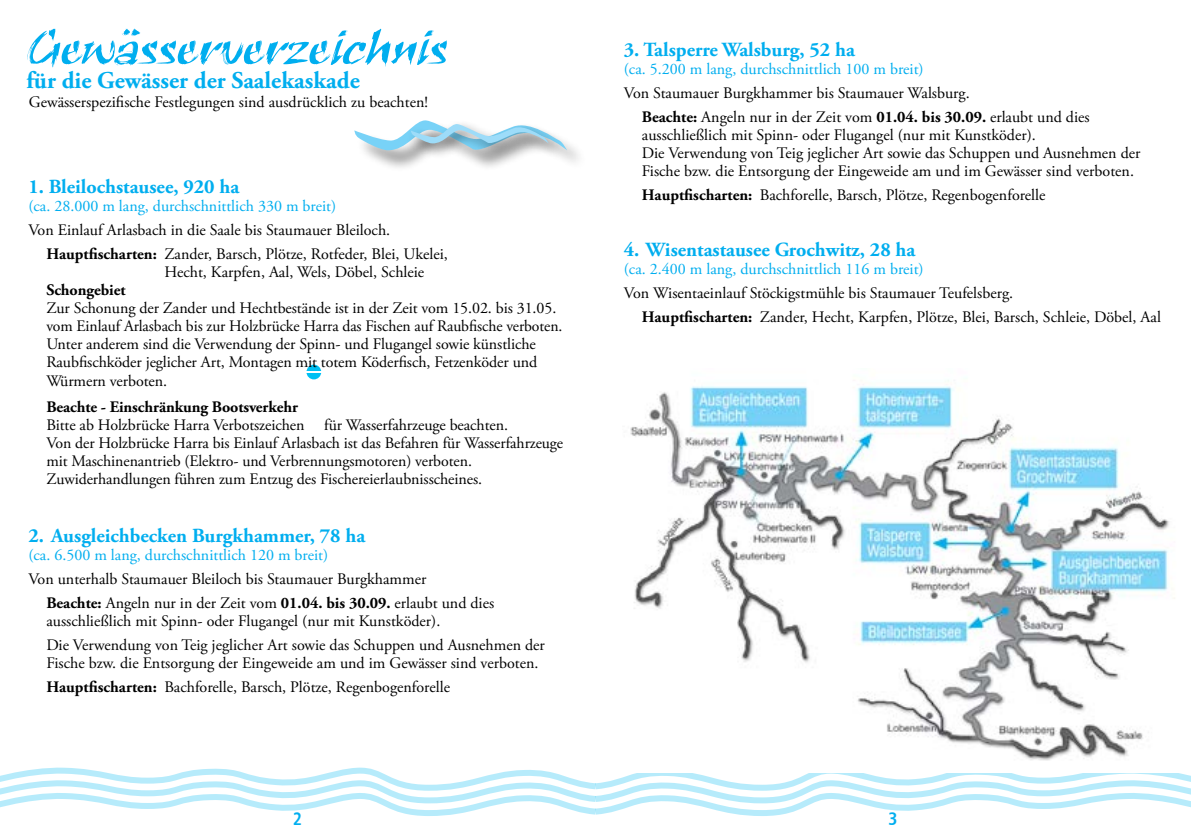
<style>
.page{position:relative;width:1191px;height:840px;background:#fff}
.page>*{position:absolute;margin:0;border:0;box-sizing:border-box;transform-origin:0 0}
.t1{font:700 24px "Adobe Garamond Pro";color:#00aeef}
.t2{font:700 20px "Adobe Garamond Pro";color:#00aeef}
.t3{font:18px "Humanist 777 BT Bold Condensed B";color:#00aeef}
.t4{font:16px/18px "Adobe Garamond Pro";color:#000}
.t5{font:16px "Adobe Garamond Pro";color:#00aeef}
.t6{font:700 16px "Adobe Garamond Pro";letter-spacing:-.005em;color:#000}
.s1{font-weight:700}
</style>
<div class="page">
<svg style="left:27px;top:28px;width:420px;height:39px"></svg>
<div style="left:355px;top:121px;width:232px;height:51px;background:#000;opacity:.44"></div>
<div style="left:407px;top:119px;width:156px;height:41px;background:#000;opacity:.51"></div>
<svg style="left:354px;top:119px;width:213px;height:34px"></svg>
<div style="left:307px;top:365px;width:13px;height:13px;background:#00c0f3;border-radius:50%"></div>
<div style="left:306px;top:364px;width:15px;height:15px;border:2px solid #00c0f3;border-radius:50%"></div>
<svg style="left:306px;top:371px;width:15px;height:2px"></svg>
<svg style="left:0;top:767px;width:1191px;height:49px"></svg>
<img style="left:622px;top:380px;width:558px;height:391px">
<h1 class="t1" style="left:27px;top:66px;width:335px">für die Gewässer der Saalekaskade</h1>
<p class="t4" style="left:29px;top:93px;width:401px">Gewässerspezifische Festlegungen sind ausdrücklich zu beachten!</p>
<p class="t2" style="left:28px;top:175px;width:212px">1. Bleilochstausee, 920 ha</p>
<p class="t5" style="left:28px;top:196px;width:309px">(ca. 28.000 m lang, durchschnittlich 330 m breit)</p>
<p class="t4" style="left:46px;top:219px;width:403px;line-height:24px;text-indent:-18px">Von Einlauf Arlasbach in die Saale bis Staumauer Bleiloch.<br><span class="s1">Hauptfischarten:</span> Zander, Barsch, Plötze, Rotfeder, Blei, Ukelei,</p>
<p class="t4" style="left:164px;top:264px;width:261px">Hecht, Karpfen, Aal, Wels, Döbel, Schleie</p>
<p class="t6" style="left:46px;top:281px;width:81px">Schongebiet</p>
<p class="t4" style="left:46px;top:300px;width:517px">Zur Schonung der Zander und Hechtbestände ist in der Zeit vom 15.02. bis 31.05. vom Einlauf Arlasbach bis zur Holzbrücke Harra das Fischen auf Raubfische verboten.<br>Unter anderem sind die Verwendung der Spinn- und Flugangel sowie künstliche Raubfischköder jeglicher Art, Montagen mit totem Köderfisch, Fetzenköder und Würmern verboten.</p>
<p class="t6" style="left:46px;top:397px;width:253px">Beachte - Einschränkung Bootsverkehr</p>
<p class="t4" style="left:46px;top:416px;width:518px">Bitte ab Holzbrücke Harra Verbotszeichen für Wasserfahrzeuge beachten.<br>Von der Holzbrücke Harra bis Einlauf Arlasbach ist das Befahren für Wasserfahrzeuge mit Maschinenantrieb (Elektro- und Verbrennungsmotoren) verboten.<br>Zuwiderhandlungen führen zum Entzug des Fischereierlaubnisscheines.</p>
<p class="t2" style="left:28px;top:523px;width:338px">2. Ausgleichbecken Burgkhammer, 78 ha</p>
<p class="t5" style="left:28px;top:544px;width:301px">(ca. 6.500 m lang, durchschnittlich 120 m breit)</p>
<p class="t4" style="left:46px;top:567px;width:449px;line-height:24px;text-indent:-18px">Von unterhalb Staumauer Bleiloch bis Staumauer Burgkhammer<br><span class="s1">Beachte:</span> Angeln nur in der Zeit vom <span class="s1">01.04. bis 30.09.</span> erlaubt und dies</p>
<p class="t4" style="left:46px;top:609px;width:500px;line-height:24px">ausschließlich mit Spinn- oder Flugangel (nur mit Kunstköder).<br>Die Verwendung von Teig jeglicher Art sowie das Schuppen und Ausnehmen der</p>
<p class="t4" style="left:46px;top:651px;width:493px;line-height:24px">Fische bzw. die Entsorgung der Eingeweide am und im Gewässer sind verboten.<br><span class="s1">Hauptfischarten:</span> Bachforelle, Barsch, Plötze, Regenbogenforelle</p>
<p class="t2" style="left:624px;top:38px;width:232px">3. Talsperre Walsburg, 52 ha</p>
<p class="t5" style="left:624px;top:59px;width:301px">(ca. 5.200 m lang, durchschnittlich 100 m breit)</p>
<p class="t4" style="left:642px;top:81px;width:449px;line-height:24px;text-indent:-18px">Von Staumauer Burgkhammer bis Staumauer Walsburg.<br><span class="s1">Beachte:</span> Angeln nur in der Zeit vom <span class="s1">01.04. bis 30.09.</span> erlaubt und dies</p>
<p class="t4" style="left:642px;top:126px;width:500px">ausschließlich mit Spinn- oder Flugangel (nur mit Kunstköder).<br>Die Verwendung von Teig jeglicher Art sowie das Schuppen und Ausnehmen der<br>Fische bzw. die Entsorgung der Eingeweide am und im Gewässer sind verboten.</p>
<p class="t4" style="left:642px;top:186px;width:405px"><span class="s1">Hauptfischarten:</span> Bachforelle, Barsch, Plötze, Regenbogenforelle</p>
<p class="t2" style="left:624px;top:238px;width:293px">4. Wisentastausee Grochwitz, 28 ha</p>
<p class="t5" style="left:624px;top:259px;width:301px">(ca. 2.400 m lang, durchschnittlich 116 m breit)</p>
<p class="t4" style="left:642px;top:281px;width:520px;line-height:24px;text-indent:-18px">Von Wisentaeinlauf Stöckigstmühle bis Staumauer Teufelsberg.<br><span class="s1">Hauptfischarten:</span> Zander, Hecht, Karpfen, Plötze, Blei, Barsch, Schleie, Döbel, Aal</p>
<p class="t3" style="left:293px;top:807px;width:11px">2</p>
<p class="t3" style="left:888px;top:807px;width:11px">3</p>
</div>
